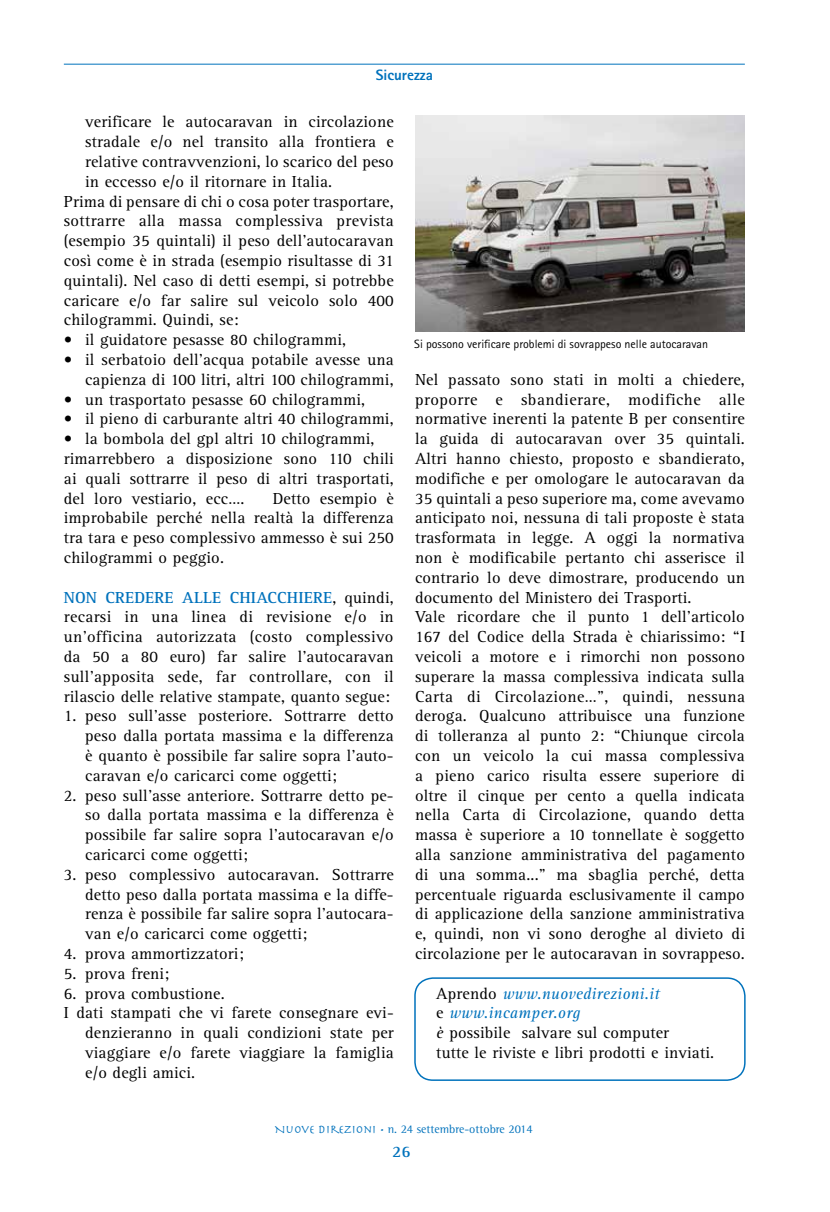
<style>
.page{position:relative;width:830px;height:1212px;background:#fff}
.page>*{position:absolute;margin:0;border:0;box-sizing:border-box;transform-origin:0 0}
.t1{font:16.5px/19.8px "Rotis Serif";letter-spacing:.01em;color:#000;text-align:justify}
.t2{font:700 16.5px "Rotis Serif";color:#0072bc}
.t3{font:800 15px "Rotis Sans Serif";color:#0072bc}
.t4{font:12px "Rotis Sans Serif";color:#000}
.t5{font:12px "Rotis Semi Serif";color:#0072bc}
.s1{font-weight:700;color:#0072bc}
.s2{font-style:italic;color:#0072bc}
.s3{font-style:italic}
.s4{font-family:"Herculanum"}
</style>
<div class="page">
<hr style="left:64px;top:64px;width:680px;height:1px;background:#0072bc">
<img style="left:415px;top:115px;width:329px;height:217px">
<div style="left:414px;top:977px;width:331px;height:104px;border:2px solid #0072bc;border-radius:18px"></div>
<p class="t3" style="left:375px;top:66px;width:59px">Sicurezza</p>
<p class="t1" style="left:85px;top:112px;width:310px">verificare le autocaravan in circolazione</p>
<p class="t1" style="left:85px;top:132px;width:310px">stradale e/o nel transito alla frontiera e</p>
<p class="t1" style="left:85px;top:152px;width:310px">relative contravvenzioni, lo scarico del peso</p>
<p class="t1" style="left:85px;top:172px;width:248px">in eccesso e/o il ritornare in Italia.</p>
<p class="t1" style="left:64px;top:192px;width:331px">Prima di pensare di chi o cosa poter trasportare,</p>
<p class="t1" style="left:64px;top:211px;width:331px">sottrarre alla massa complessiva prevista</p>
<p class="t1" style="left:64px;top:231px;width:331px">(esempio 35 quintali) il peso dell’autocaravan</p>
<p class="t1" style="left:64px;top:251px;width:331px">così come è in strada (esempio risultasse di 31</p>
<p class="t1" style="left:64px;top:271px;width:331px">quintali). Nel caso di detti esempi, si potrebbe</p>
<p class="t1" style="left:64px;top:291px;width:331px">caricare e/o far salire sul veicolo solo 400</p>
<p class="t1" style="left:64px;top:310px;width:176px">chilogrammi. Quindi, se:</p>
<p class="t1" style="left:64px;top:330px;width:283px">• il guidatore pesasse 80 chilogrammi,</p>
<p class="t1" style="left:64px;top:350px;width:331px;text-align:right">• il serbatoio dell’acqua potabile avesse una capienza di 100 litri, altri 100 chilogrammi,</p>
<p class="t1" style="left:64px;top:390px;width:302px">• un trasportato pesasse 60 chilogrammi,</p>
<p class="t1" style="left:64px;top:409px;width:331px">• il pieno di carburante altri 40 chilogrammi,</p>
<p class="t1" style="left:64px;top:429px;width:331px;text-align:left">• la bombola del gpl altri 10 chilogrammi, rimarrebbero a disposizione sono 110 chili ai quali sottrarre il peso di altri trasportati, del loro vestiario, ecc….</p>
<p class="t1" style="left:64px;top:489px;width:331px;text-indent:209px">Detto esempio è improbabile perché nella realtà la differenza tra tara e peso complessivo ammesso è sui 250 chilogrammi o peggio.</p>
<p class="t1" style="left:64px;top:588px;width:331px"><span class="s1">NON CREDERE ALLE CHIACCHIERE</span>, quindi, recarsi in una linea di revisione e/o in un’officina autorizzata (costo complessivo da 50 a 80 euro) far salire l’autocaravan sull’apposita sede, far controllare, con il rilascio delle relative stampate, quanto segue:</p>
<p class="t1" style="left:85px;top:706px;width:310px;text-indent:-21px">1. peso sull’asse posteriore. Sottrarre detto peso dalla portata massima e la differenza è quanto è possibile far salire sopra l’auto&shy;caravan e/o caricarci come oggetti;</p>
<p class="t1" style="left:85px;top:786px;width:310px;text-indent:-21px">2. peso sull’asse anteriore. Sottrarre detto pe&shy;so dalla portata massima e la differenza è possibile far salire sopra l’autocaravan e/o caricarci come oggetti;</p>
<p class="t1" style="left:85px;top:865px;width:310px;text-indent:-21px">3. peso complessivo autocaravan. Sottrarre detto peso dalla portata massima e la diffe&shy;renza è possibile far salire sopra l’autocara&shy;van e/o caricarci come oggetti;</p>
<p class="t1" style="left:64px;top:944px;width:181px">4. prova ammortizzatori;</p>
<p class="t1" style="left:64px;top:964px;width:107px">5. prova freni;</p>
<p class="t1" style="left:64px;top:984px;width:162px">6. prova combustione.</p>
<p class="t1" style="left:64px;top:1003px;width:331px">I dati stampati che vi farete consegnare evi-</p>
<p class="t1" style="left:85px;top:1023px;width:310px">denzieranno in quali condizioni state per</p>
<p class="t1" style="left:85px;top:1043px;width:310px">viaggiare e/o farete viaggiare la famiglia</p>
<p class="t1" style="left:85px;top:1063px;width:111px">e/o degli amici.</p>
<p class="t4" style="left:414px;top:337px;width:295px">Si possono verificare problemi di sovrappeso nelle autocaravan</p>
<p class="t1" style="left:415px;top:370px;width:331px;text-align:left">Nel passato sono stati in molti a chiedere, proporre e sbandierare, modifiche alle normative inerenti la patente B per consentire la guida di autocaravan over 35 quintali.<br>Altri hanno chiesto, proposto e sbandierato, modifiche e per omologare le autocaravan da 35 quintali a peso superiore ma, come avevamo anticipato noi, nessuna di tali proposte è stata trasformata in legge. A oggi la normativa non è modificabile pertanto chi asserisce il contrario lo deve dimostrare, producendo un documento del Ministero dei Trasporti.<br>Vale ricordare che il punto 1 dell’articolo 167 del Codice della Strada è chiarissimo: “I veicoli a motore e i rimorchi non possono superare la massa complessiva indicata sulla Carta di Circolazione…”, quindi, nessuna deroga. Qualcuno attribuisce una funzione di tolleranza al punto 2: “Chiunque circola con un veicolo la cui massa complessiva a pieno carico risulta essere superiore di oltre il cinque per cento a quella indicata nella Carta di Circolazione, quando detta massa è superiore a 10 tonnellate è soggetto alla sanzione amministrativa del pagamento di una somma...” ma sbaglia perché, detta percentuale riguarda esclusivamente il campo di applicazione della sanzione amministrativa e, quindi, non vi sono deroghe al divieto di circolazione per le autocaravan in sovrappeso.</p>
<p class="t1" style="left:436px;top:984px;width:279px;text-align:left">Aprendo <span class="s2">www.nuovedirezioni.it<br></span>e <span class="s2">www.incamper.org<br></span><span class="s3">è</span> possibile salvare sul computer<br>tutte le riviste e libri prodotti e inviati.</p>
<p class="t5" style="left:274px;top:1122px;width:260px"><span class="s4">NUOVE DIREZIONI •</span> n. 24 settembre-ottobre 2014</p>
<p class="t2" style="left:392px;top:1142px;width:20px">26</p>
</div>
